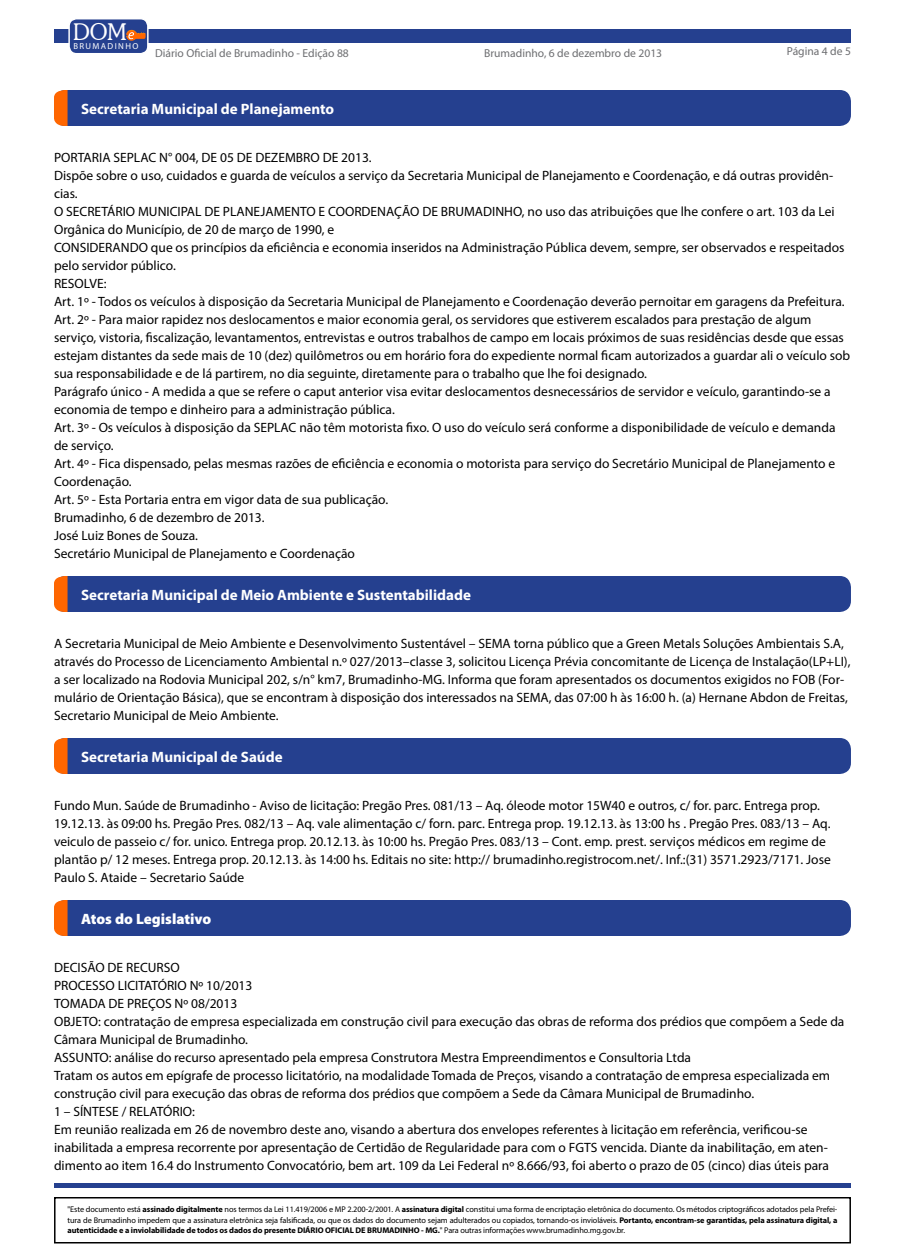
<style>
.page{position:relative;width:905px;height:1260px;background:#fff}
.page>*{position:absolute;margin:0;border:0;box-sizing:border-box;transform-origin:0 0}
.t1{font:300 23.25px "Souvenir IT Cby BT";color:#fff}
.t2{font:700 15px "Myriad Pro";color:#fff}
.t3{font:900 15px "Myriad Pro";color:#fff}
.t4{font:13.5px/18px "Myriad Pro";color:#000}
.t5{font:11.55px "Myriad Pro";color:#6d6e71}
.t6{font:8.7px "Myriad Pro";letter-spacing:.16em;color:#fff}
.t7{font:8.25px/10.5px "Myriad Pro";letter-spacing:-.01em;color:#000;text-align:justify}
.s1{font-weight:700}
</style>
<div class="page">
<div style="left:54px;top:29px;width:796px;height:14px;background:#25408f"></div>
<hr style="left:55px;top:1184px;width:795px;height:4px;background:#25408f">
<div style="left:54px;top:1197px;width:796px;height:47px;border:2px solid #000"></div>
<div style="left:69px;top:19px;width:79px;height:35px;background:#25408f;border-radius:8px"></div>
<div style="left:68px;top:18px;width:80px;height:36px;border:1px solid #fff;border-radius:8px"></div>
<svg style="left:126px;top:30px;width:20px;height:11px"></svg>
<div style="left:54px;top:90px;width:796px;height:36px;background:#25408f;border-radius:11px"></div>
<svg style="left:54px;top:90px;width:14px;height:36px"></svg>
<div style="left:54px;top:576px;width:796px;height:36px;background:#25408f;border-radius:11px"></div>
<svg style="left:54px;top:576px;width:14px;height:36px"></svg>
<div style="left:54px;top:738px;width:796px;height:36px;background:#25408f;border-radius:11px"></div>
<svg style="left:54px;top:738px;width:14px;height:36px"></svg>
<div style="left:54px;top:900px;width:796px;height:36px;background:#25408f;border-radius:11px"></div>
<svg style="left:54px;top:900px;width:14px;height:36px"></svg>
<h1 class="t1" style="left:73px;top:17px;width:55px">DOM</h1>
<p class="t6" style="left:73px;top:40px;width:66px">BRUMADINHO</p>
<p class="t5" style="left:155px;top:46px;width:195px">Diário Oficial de Brumadinho - Edição 88</p>
<p class="t5" style="left:484px;top:46px;width:179px">Brumadinho, 6 de dezembro de 2013</p>
<p class="t5" style="left:786px;top:44px;width:66px">Página 4 de 5</p>
<p class="t2" style="left:81px;top:99px;width:255px">Secretaria Municipal de Planejamento</p>
<p class="t4" style="left:54px;top:148px;width:797px">PORTARIA SEPLAC N° 004, DE 05 DE DEZEMBRO DE 2013.<br>Dispõe sobre o uso, cuidados e guarda de veículos a serviço da Secretaria Municipal de Planejamento e Coordenação, e dá outras providên&shy;cias.<br>O SECRETÁRIO MUNICIPAL DE PLANEJAMENTO E COORDENAÇÃO DE BRUMADINHO, no uso das atribuições que lhe confere o art. 103 da Lei Orgânica do Município, de 20 de março de 1990, e<br>CONSIDERANDO que os princípios da eficiência e economia inseridos na Administração Pública devem, sempre, ser observados e respeitados pelo servidor público.<br>RESOLVE:<br>Art. 1º - Todos os veículos à disposição da Secretaria Municipal de Planejamento e Coordenação deverão pernoitar em garagens da Prefeitura.<br>Art. 2º - Para maior rapidez nos deslocamentos e maior economia geral, os servidores que estiverem escalados para prestação de algum serviço, vistoria, fiscalização, levantamentos, entrevistas e outros trabalhos de campo em locais próximos de suas residências desde que essas estejam distantes da sede mais de 10 (dez) quilômetros ou em horário fora do expediente normal ficam autorizados a guardar ali o veículo sob sua responsabilidade e de lá partirem, no dia seguinte, diretamente para o trabalho que lhe foi designado.<br>Parágrafo único - A medida a que se refere o caput anterior visa evitar deslocamentos desnecessários de servidor e veículo, garantindo-se a economia de tempo e dinheiro para a administração pública.<br>Art. 3º - Os veículos à disposição da SEPLAC não têm motorista fixo. O uso do veículo será conforme a disponibilidade de veículo e demanda de serviço.<br>Art. 4º - Fica dispensado, pelas mesmas razões de eficiência e economia o motorista para serviço do Secretário Municipal de Planejamento e Coordenação.<br>Art. 5º - Esta Portaria entra em vigor data de sua publicação.<br>Brumadinho, 6 de dezembro de 2013.<br>José Luiz Bones de Souza.<br>Secretário Municipal de Planejamento e Coordenação</p>
<p class="t2" style="left:81px;top:585px;width:391px">Secretaria Municipal de Meio Ambiente e Sustentabilidade</p>
<p class="t4" style="left:54px;top:634px;width:798px">A Secretaria Municipal de Meio Ambiente e Desenvolvimento Sustentável – SEMA torna público que a Green Metals Soluções Ambientais S.A, através do Processo de Licenciamento Ambiental n.º 027/2013–classe 3, solicitou Licença Prévia concomitante de Licença de Instalação(LP+LI), a ser localizado na Rodovia Municipal 202, s/n° km7, Brumadinho-MG. Informa que foram apresentados os documentos exigidos no FOB (For&shy;mulário de Orientação Básica), que se encontram à disposição dos interessados na SEMA, das 07:00 h às 16:00 h. (a) Hernane Abdon de Freitas, Secretario Municipal de Meio Ambiente.</p>
<p class="t2" style="left:81px;top:747px;width:203px">Secretaria Municipal de Saúde</p>
<p class="t4" style="left:54px;top:796px;width:778px">Fundo Mun. Saúde de Brumadinho - Aviso de licitação: Pregão Pres. 081/13 – Aq. óleode motor 15W40 e outros, c/ for. parc. Entrega prop.<br>19.12.13. às 09:00 hs. Pregão Pres. 082/13 – Aq. vale alimentação c/ forn. parc. Entrega prop. 19.12.13. às 13:00 hs . Pregão Pres. 083/13 – Aq. veiculo de passeio c/ for. unico. Entrega prop. 20.12.13. às 10:00 hs. Pregão Pres. 083/13 – Cont. emp. prest. serviços médicos em regime de plantão p/ 12 meses. Entrega prop. 20.12.13. às 14:00 hs. Editais no site: http:// brumadinho.registrocom.net/. Inf.:(31) 3571.2923/7171. Jose Paulo S. Ataide – Secretario Saúde</p>
<p class="t3" style="left:81px;top:910px;width:132px">Atos do Legislativo</p>
<p class="t4" style="left:54px;top:958px;width:792px">DECISÃO DE RECURSO<br>PROCESSO LICITATÓRIO Nº 10/2013<br>TOMADA DE PREÇOS Nº 08/2013<br>OBJETO: contratação de empresa especializada em construção civil para execução das obras de reforma dos prédios que compõem a Sede da Câmara Municipal de Brumadinho.<br>ASSUNTO: análise do recurso apresentado pela empresa Construtora Mestra Empreendimentos e Consultoria Ltda<br>Tratam os autos em epígrafe de processo licitatório, na modalidade Tomada de Preços, visando a contratação de empresa especializada em construção civil para execução das obras de reforma dos prédios que compõem a Sede da Câmara Municipal de Brumadinho.<br>1 – SÍNTESE / RELATÓRIO:<br>Em reunião realizada em 26 de novembro deste ano, visando a abertura dos envelopes referentes à licitação em referência, verificou-se inabilitada a empresa recorrente por apresentação de Certidão de Regularidade para com o FGTS vencida. Diante da inabilitação, em aten&shy;dimento ao item 16.4 do Instrumento Convocatório, bem art. 109 da Lei Federal nº 8.666/93, foi aberto o prazo de 05 (cinco) dias úteis para</p>
<p class="t7" style="left:68px;top:1204px;width:771px">"Este documento está <span class="s1">assinado digitalmente</span> nos termos da Lei 11.419/2006 e MP 2.200-2/2001. A <span class="s1">assinatura digital</span> constitui uma forma de encriptação eletrônica do documento. Os métodos criptográficos adotados pela Prefei&shy;tura de Brumadinho impedem que a assinatura eletrônica seja falsificada, ou que os dados do documento sejam adulterados ou copiados, tornando-os invioláveis. <span class="s1">Portanto, encontram-se garantidas, pela assinatura digital, a autenticidade e a inviolabilidade de todos os dados do presente DIÁRIO OFICIAL DE BRUMADINHO - MG.</span>" Para outras informações www.brumadinho.mg.gov.br.</p>
</div>
